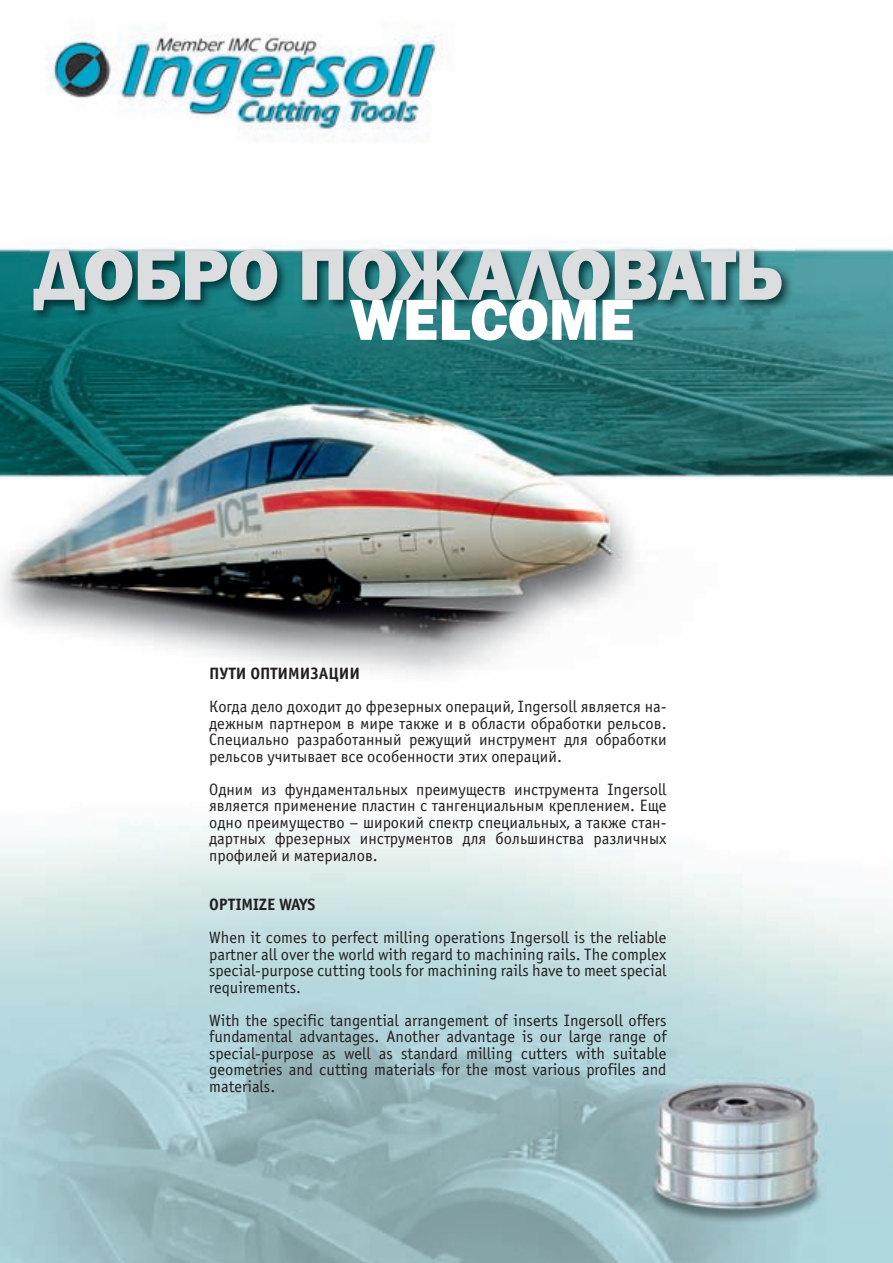
<style>
.page{position:relative;width:893px;height:1263px;background:#fff}
.page>*{position:absolute;margin:0;border:0;box-sizing:border-box;transform-origin:0 0}
.t1{font:800 74.4px "Franklin Gothic";letter-spacing:-.015em;color:#dcdddf}
.t2{font:800 60px "Franklin Gothic";letter-spacing:-.005em;color:#fff}
.t3{font:16.5px/16.5px "Officina Sans C";color:#231f20;text-align:justify}
.t4{font:700 16.5px "Officina Sans C";color:#231f20}
</style>
<div class="page">
<img style="left:0;top:26px;width:893px;height:1237px">
<img style="left:30px;top:246px;width:764px;height:76px">
<h1 class="t1" style="left:35px;top:232px;width:749px">ДОБРО ПОЖАЛОВАТЬ</h1>
<h2 class="t2" style="left:350px;top:285px;width:286px">WELCOME</h2>
<p class="t4" style="left:209px;top:667px;width:153px">ПУТИ ОПТИМИЗАЦИИ</p>
<p class="t3" style="left:209px;top:700px;width:459px">Когда дело доходит до фрезерных операций, Ingersoll является на&shy;дежным партнером в мире также и в области обработки рельсов.<br>Специально разработанный режущий инструмент для обработки рельсов учитывает все особенности этих операций.</p>
<p class="t3" style="left:209px;top:782px;width:459px">Одним из фундаментальных преимуществ инструмента Ingersoll является применение пластин с тангенциальным креплением. Еще одно преимущество – широкий спектр специальных, а также стан&shy;дартных фрезерных инструментов для большинства различных профилей и материалов.</p>
<p class="t4" style="left:209px;top:898px;width:108px">OPTIMIZE WAYS</p>
<p class="t3" style="left:209px;top:931px;width:459px">When it comes to perfect milling operations Ingersoll is the reliable partner all over the world with regard to machining rails. The complex special-purpose cutting tools for machining rails have to meet special requirements.</p>
<p class="t3" style="left:209px;top:1013px;width:459px">With the specific tangential arrangement of inserts Ingersoll offers fundamental advantages. Another advantage is our large range of special-purpose as well as standard milling cutters with suitable geometries and cutting materials for the most various profiles and materials.</p>
</div>
